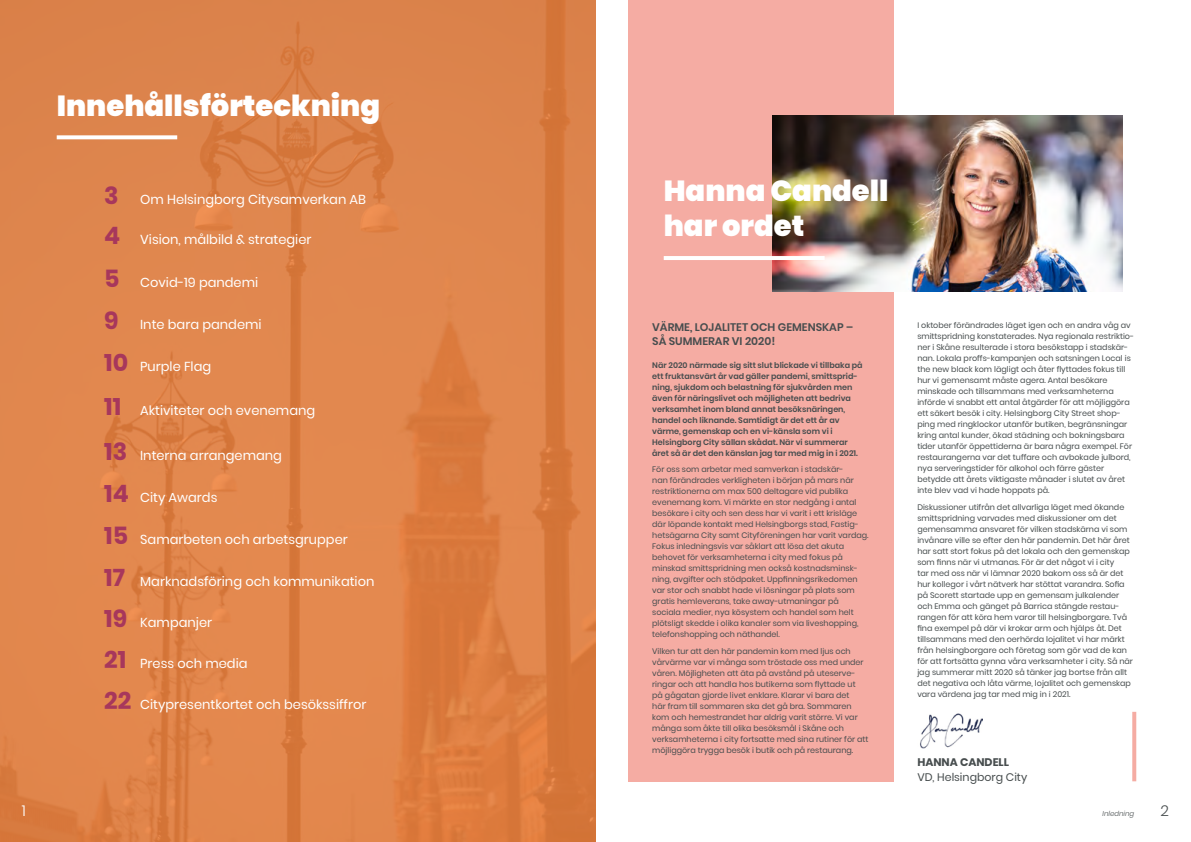
<style>
.page{position:relative;width:1191px;height:842px;background:#fff}
.page>*{position:absolute;margin:0;border:0;box-sizing:border-box;transform-origin:0 0}
.t1{font:900 29px/34.8px "Poppins";color:#fff}
.t2{font:300 15px "Poppins";color:#fff}
.t3{font:300 15px "Poppins";color:#474d4e}
.t4{font:13px "Poppins";color:#fff}
.t5{font:600 11px/14px "Poppins";color:#474d4e}
.t6{font:11px "Poppins";color:#474d4e}
.t7{font:700 11px "Poppins";color:#474d4e}
.t8{font:8px/11px "Poppins";color:#474d4e}
.t9{font:600 8px/11px "Poppins";color:#474d4e}
.t10{font:italic 300 7px "Poppins";color:#474d4e}
.s1{font-weight:700;font-size:24px;color:#a7375c}
</style>
<div class="page">
<img style="left:920px;top:713px;width:62px;height:36px">
<svg style="left:0;top:0;width:595px;height:842px;background:#de8349"></svg>
<div style="left:628px;top:0;width:265px;height:781px;background:#f5aca3"></div>
<img style="left:772px;top:115px;width:351px;height:177px">
<hr style="left:663px;top:256px;width:161px;height:4px;background:#fff">
<svg style="left:1132px;top:712px;width:4px;height:69px"></svg>
<svg style="left:57px;top:135px;width:120px;height:4px"></svg>
<h1 class="t1" style="left:57px;top:88px;width:325px">Innehållsförteckning</h1>
<h3 class="t4" style="left:104px;top:192px;width:263px"><span class="s1">3</span> Om Helsingborg Citysamverkan AB</h3>
<h3 class="t4" style="left:104px;top:232px;width:209px"><span class="s1">4</span> Vision, målbild &amp; strategier</h3>
<h3 class="t4" style="left:104px;top:274px;width:155px"><span class="s1">5</span> Covid-19 pandemi</h3>
<h3 class="t4" style="left:104px;top:316px;width:159px"><span class="s1">9</span> Inte bara pandemi</h3>
<h3 class="t4" style="left:104px;top:358px;width:109px"><span class="s1">10</span> Purple Flag</h3>
<h3 class="t4" style="left:104px;top:403px;width:212px"><span class="s1">11</span> Aktiviteter och evenemang</h3>
<h3 class="t4" style="left:104px;top:448px;width:179px"><span class="s1">13</span> Interna arrangemang</h3>
<h3 class="t4" style="left:104px;top:490px;width:115px"><span class="s1">14</span> City Awards</h3>
<h3 class="t4" style="left:104px;top:532px;width:245px"><span class="s1">15</span> Samarbeten och arbetsgrupper</h3>
<h3 class="t4" style="left:104px;top:574px;width:272px"><span class="s1">17</span> Marknadsföring och kommunikation</h3>
<h3 class="t4" style="left:104px;top:615px;width:109px"><span class="s1">19</span> Kampanjer</h3>
<h3 class="t4" style="left:104px;top:656px;width:145px"><span class="s1">21</span> Press och media</h3>
<h3 class="t4" style="left:104px;top:697px;width:264px"><span class="s1">22</span> Citypresentkortet och besökssiffror</h3>
<h1 class="t1" style="left:663px;top:174px;width:226px">Hanna Candell har ordet</h1>
<h3 class="t5" style="left:652px;top:320px;width:202px">VÄRME, LOJALITET OCH GEMENSKAP –<br>SÅ SUMMERAR VI 2020!</h3>
<p class="t9" style="left:652px;top:359px;width:212px">När 2020 närmade sig sitt slut blickade vi tillbaka på ett fruktansvärt år vad gäller pandemi, smittsprid&shy;ning, sjukdom och belastning för sjukvården men även för näringslivet och möjligheten att bedriva verksamhet inom bland annat besöksnäringen, handel och liknande. Samtidigt är det ett år av värme, gemenskap och en vi-känsla som vi i Helsingborg City sällan skådat. När vi summerar året så är det den känslan jag tar med mig in i 2021.</p>
<p class="t8" style="left:652px;top:464px;width:218px">För oss som arbetar med samverkan i stadskär-<br>nan förändrades verkligheten i början på mars när restriktionerna om max 500 deltagare vid publika evenemang kom. Vi märkte en stor nedgång i antal besökare i city och sen dess har vi varit i ett krisläge där löpande kontakt med Helsingborgs stad, Fastig&shy;hetsägarna City samt Cityföreningen har varit vardag.<br>Fokus inledningsvis var såklart att lösa det akuta behovet för verksamheterna i city med fokus på minskad smittspridning men också kostnadsminsk&shy;ning, avgifter och stödpaket. Uppfinningsrikedomen var stor och snabbt hade vi lösningar på plats som gratis hemleverans, take away-utmaningar på sociala medier, nya kösystem och handel som helt plötsligt skedde i olika kanaler som via liveshopping, telefonshopping och näthandel.</p>
<p class="t8" style="left:652px;top:646px;width:218px">Vilken tur att den här pandemin kom med ljus och vårvärme var vi många som tröstade oss med under våren. Möjligheten att äta på avstånd på uteserve&shy;ringar och att handla hos butikerna som flyttade ut<br>på gågatan gjorde livet enklare. Klarar vi bara det<br>här fram till sommaren ska det gå bra. Sommaren kom och hemestrandet har aldrig varit större. Vi var många som åkte till olika besöksmål i Skåne och verksamheterna i city fortsatte med sina rutiner för att möjliggöra trygga besök i butik och på restaurang.</p>
<p class="t8" style="left:917px;top:320px;width:218px">I oktober förändrades läget igen och en andra våg av smittspridning konstaterades. Nya regionala restriktio&shy;ner i Skåne resulterade i stora besökstapp i stadskär&shy;nan. Lokala proffs-kampanjen och satsningen Local is the new black kom lägligt och åter flyttades fokus till hur vi gemensamt måste agera. Antal besökare minskade och tillsammans med verksamheterna införde vi snabbt ett antal åtgärder för att möjliggöra ett säkert besök i city. Helsingborg City Street shop&shy;ping med ringklockor utanför butiken, begränsningar kring antal kunder, ökad städning och bokningsbara tider utanför öppettiderna är bara några exempel. För restaurangerna var det tuffare och avbokade julbord, nya serveringstider för alkohol och färre gäster betydde att årets viktigaste månader i slutet av året inte blev vad vi hade hoppats på.</p>
<p class="t8" style="left:917px;top:501px;width:217px">Diskussioner utifrån det allvarliga läget med ökande smittspridning varvades med diskussioner om det gemensamma ansvaret för vilken stadskärna vi som invånare ville se efter den här pandemin. Det här året har satt stort fokus på det lokala och den gemenskap som finns när vi utmanas. För är det något vi i city<br>tar med oss när vi lämnar 2020 bakom oss så är det hur kollegor i vårt nätverk har stöttat varandra. Sofia på Scorett startade upp en gemensam julkalender och Emma och gänget på Barrica stängde restau&shy;rangen för att köra hem varor till helsingborgare. Två fina exempel på där vi krokar arm och hjälps åt. Det tillsammans med den oerhörda lojalitet vi har märkt från helsingborgare och företag som gör vad de kan för att fortsätta gynna våra verksamheter i city. Så när jag summerar mitt 2020 så tänker jag bortse från allt det negativa och låta värme, lojalitet och gemenskap vara värdena jag tar med mig in i 2021.</p>
<h3 class="t7" style="left:917px;top:756px;width:93px">HANNA CANDELL</h3>
<h3 class="t6" style="left:917px;top:771px;width:111px">VD, Helsingborg City</h3>
<h2 class="t2" style="left:22px;top:802px;width:6px">1</h2>
<h2 class="t3" style="left:1160px;top:802px;width:10px">2</h2>
<p class="t10" style="left:1102px;top:809px;width:33px">Inledning</p>
</div>
